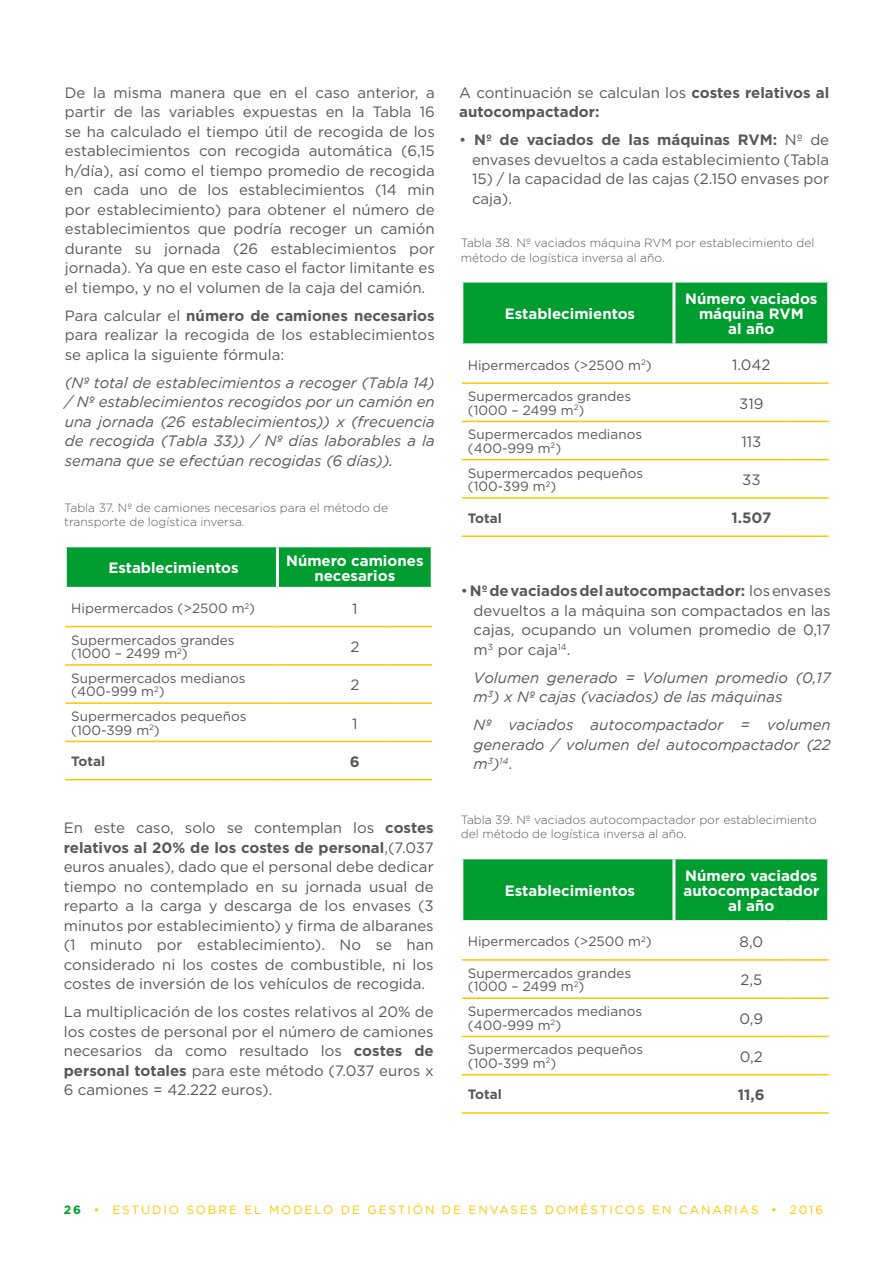
<style>
.page{position:relative;width:893px;height:1263px;background:#fff}
.page>*{position:absolute;margin:0;border:0;box-sizing:border-box;transform-origin:0 0}
.t1{font:15px/19.5px "Gotham";color:#58585a;text-align:justify}
.t2{font:italic 15px/19.5px "Gotham";color:#58585a}
.t3{font:700 15px/15px "Gotham";color:#fff;text-align:center}
.t4{font:700 15px/19.5px "Gotham";color:#58585a}
.t5{font:13.5px/13.5px "Gotham";color:#58585a}
.t6{font:700 13.5px "Gotham";color:#58585a}
.t7{font:300 12px/14.4px "Gotham";color:#58585a}
.t8{font:12px "Gotham";letter-spacing:.155em;color:#fdc600}
.t9{font:italic 8.7px "Gotham";color:#58585a}
.s1{font-weight:700}
.s2{font-weight:400}
.s3{font-size:15px}
.s4{font-style:normal;font-size:15px}
.s5{font-weight:700;color:#009d30}
</style>
<div class="page">
<div style="left:67px;top:547px;width:364px;height:40px;background:#009d30"></div>
<hr style="left:65px;top:626px;width:212px;height:1px;background:#fdc600">
<hr style="left:277px;top:626px;width:114px;height:1px;background:#fdc600">
<hr style="left:391px;top:626px;width:41px;height:1px;background:#fdc600">
<hr style="left:65px;top:664px;width:212px;height:2px;background:#fdc600">
<hr style="left:277px;top:664px;width:114px;height:2px;background:#fdc600">
<hr style="left:391px;top:664px;width:41px;height:2px;background:#fdc600">
<hr style="left:65px;top:702px;width:212px;height:2px;background:#fdc600">
<hr style="left:277px;top:702px;width:114px;height:2px;background:#fdc600">
<hr style="left:391px;top:702px;width:41px;height:2px;background:#fdc600">
<hr style="left:65px;top:741px;width:212px;height:1px;background:#fdc600">
<hr style="left:277px;top:741px;width:114px;height:1px;background:#fdc600">
<hr style="left:391px;top:741px;width:41px;height:1px;background:#fdc600">
<hr style="left:65px;top:779px;width:212px;height:1px;background:#fdc600">
<hr style="left:277px;top:779px;width:114px;height:1px;background:#fdc600">
<hr style="left:391px;top:779px;width:41px;height:1px;background:#fdc600">
<hr style="left:276px;top:547px;width:3px;height:40px;background:#fff">
<div style="left:463px;top:283px;width:364px;height:60px;background:#009d30"></div>
<hr style="left:462px;top:382px;width:212px;height:2px;background:#fdc600">
<hr style="left:674px;top:382px;width:114px;height:2px;background:#fdc600">
<hr style="left:788px;top:382px;width:41px;height:2px;background:#fdc600">
<hr style="left:462px;top:421px;width:212px;height:1px;background:#fdc600">
<hr style="left:674px;top:421px;width:114px;height:1px;background:#fdc600">
<hr style="left:788px;top:421px;width:41px;height:1px;background:#fdc600">
<hr style="left:462px;top:459px;width:212px;height:1px;background:#fdc600">
<hr style="left:674px;top:459px;width:114px;height:1px;background:#fdc600">
<hr style="left:788px;top:459px;width:41px;height:1px;background:#fdc600">
<hr style="left:462px;top:497px;width:212px;height:2px;background:#fdc600">
<hr style="left:674px;top:497px;width:114px;height:2px;background:#fdc600">
<hr style="left:788px;top:497px;width:41px;height:2px;background:#fdc600">
<hr style="left:462px;top:535px;width:212px;height:2px;background:#fdc600">
<hr style="left:674px;top:535px;width:114px;height:2px;background:#fdc600">
<hr style="left:788px;top:535px;width:41px;height:2px;background:#fdc600">
<hr style="left:672px;top:283px;width:3px;height:60px;background:#fff">
<div style="left:463px;top:859px;width:364px;height:61px;background:#009d30"></div>
<hr style="left:462px;top:959px;width:212px;height:2px;background:#fdc600">
<hr style="left:674px;top:959px;width:114px;height:2px;background:#fdc600">
<hr style="left:788px;top:959px;width:41px;height:2px;background:#fdc600">
<hr style="left:462px;top:997px;width:212px;height:2px;background:#fdc600">
<hr style="left:674px;top:997px;width:114px;height:2px;background:#fdc600">
<hr style="left:788px;top:997px;width:41px;height:2px;background:#fdc600">
<hr style="left:462px;top:1036px;width:212px;height:1px;background:#fdc600">
<hr style="left:674px;top:1036px;width:114px;height:1px;background:#fdc600">
<hr style="left:788px;top:1036px;width:41px;height:1px;background:#fdc600">
<hr style="left:462px;top:1074px;width:212px;height:1px;background:#fdc600">
<hr style="left:674px;top:1074px;width:114px;height:1px;background:#fdc600">
<hr style="left:788px;top:1074px;width:41px;height:1px;background:#fdc600">
<hr style="left:462px;top:1112px;width:212px;height:2px;background:#fdc600">
<hr style="left:674px;top:1112px;width:114px;height:2px;background:#fdc600">
<hr style="left:788px;top:1112px;width:41px;height:2px;background:#fdc600">
<hr style="left:672px;top:859px;width:3px;height:61px;background:#fff">
<p class="t1" style="left:65px;top:82px;width:371px">De la misma manera que en el caso anterior, a partir de las variables expuestas en la Tabla 16 se ha calculado el tiempo útil de recogida de los establecimientos con recogida automática (6,15 h/día), así como el tiempo promedio de recogida en cada uno de los establecimientos (14 min por establecimiento) para obtener el número de establecimientos que podría recoger un camión durante su jornada (26 establecimientos por jornada). Ya que en este caso el factor limitante es el tiempo, y no el volumen de la caja del camión.</p>
<p class="t1" style="left:65px;top:305px;width:371px">Para calcular el <span class="s1">número de camiones necesarios </span>para realizar la recogida de los establecimientos se aplica la siguiente fórmula:</p>
<p class="t2" style="left:65px;top:373px;width:371px;text-align:justify">(Nº total de establecimientos a recoger (Tabla 14) / Nº establecimientos recogidos por un camión en una jornada (26 establecimientos)) x (frecuencia de recogida (Tabla 33)) / Nº días laborables a la semana que se efectúan recogidas (6 días)).</p>
<p class="t7" style="left:64px;top:500px;width:325px">Tabla 37. Nº de camiones necesarios para el método de transporte de logística inversa.</p>
<p class="t3" style="left:108px;top:560px;width:132px">Establecimientos</p>
<p class="t3" style="left:286px;top:553px;width:139px">N úmero camiones necesarios</p>
<p class="t5" style="left:71px;top:601px;width:185px">Hipermercados (&gt;2500 m<sup>2</sup>)</p>
<p class="t1" style="left:352px;top:598px;width:7px">1</p>
<p class="t5" style="left:71px;top:633px;width:165px">Supermercados grandes (1000 – 2499 m<sup>2</sup>)</p>
<p class="t1" style="left:350px;top:637px;width:10px">2</p>
<p class="t5" style="left:71px;top:671px;width:176px">Supermercados medianos (400-999 m<sup>2</sup>)</p>
<p class="t1" style="left:350px;top:675px;width:10px">2</p>
<p class="t5" style="left:71px;top:709px;width:177px">Supermercados pequeños (100-399 m<sup>2</sup>)</p>
<p class="t1" style="left:352px;top:713px;width:7px">1</p>
<p class="t6" style="left:71px;top:753px;width:35px">Total</p>
<p class="t4" style="left:350px;top:751px;width:11px">6</p>
<p class="t1" style="left:64px;top:818px;width:371px">En este caso, solo se contemplan los <span class="s1">costes relativos al 20% de los costes de personal</span>,(7.037 euros anuales), dado que el personal debe dedicar tiempo no contemplado en su jornada usual de reparto a la carga y descarga de los envases (3 minutos por establecimiento) y firma de albaranes (1 minuto por establecimiento). No se han considerado ni los costes de combustible, ni los costes de inversión de los vehículos de recogida.</p>
<p class="t1" style="left:64px;top:1002px;width:371px">La multiplicación de los costes relativos al 20% de los costes de personal por el número de camiones necesarios da como resultado los <span class="s1">costes de personal totales</span> para este método (7.037 euros x 6 camiones = 42.222 euros).</p>
<p class="t4" style="left:459px;top:82px;width:371px"><span class="s2">A continuación se calculan los</span> costes relativos al autocompactador:</p>
<p class="t4" style="left:459px;top:130px;width:291px"><span class="s2">•</span> Nº de vaciados de las máquinas RVM</p>
<p class="t1" style="left:472px;top:130px;width:359px;text-align:right"><span class="s1">:</span> Nº de<br>envases devueltos a cada establecimiento (Tabla</p>
<p class="t1" style="left:472px;top:169px;width:359px">15) / la capacidad de las cajas (2.150 envases por caja).</p>
<p class="t7" style="left:461px;top:235px;width:355px">Tabla 38. Nº vaciados máquina RVM por establecimiento del método de logística inversa al año.</p>
<p class="t3" style="left:505px;top:306px;width:132px">Establecimientos</p>
<p class="t3" style="left:685px;top:291px;width:134px">N úmero vaciados</p>
<p class="t3" style="left:699px;top:306px;width:82px">máquina RVM</p>
<p class="t3" style="left:728px;top:321px;width:48px">al año</p>
<p class="t5" style="left:468px;top:358px;width:185px">Hipermercados (&gt;2500 m<sup>2</sup>)</p>
<p class="t1" style="left:732px;top:355px;width:40px">1.042</p>
<p class="t5" style="left:468px;top:389px;width:165px">Supermercados grandes (1000 – 2499 m<sup>2</sup>)</p>
<p class="t1" style="left:739px;top:393px;width:26px">319</p>
<p class="t5" style="left:468px;top:428px;width:176px">Supermercados medianos (400-999 m<sup>2</sup>)</p>
<p class="t1" style="left:741px;top:431px;width:21px">113</p>
<p class="t5" style="left:468px;top:466px;width:177px">Supermercados pequeños (100-399 m<sup>2</sup>)</p>
<p class="t1" style="left:742px;top:470px;width:20px">33</p>
<p class="t6" style="left:468px;top:510px;width:35px">Total</p>
<p class="t4" style="left:731px;top:508px;width:41px">1.507</p>
<p class="t1" style="left:474px;top:581px;width:359px;text-indent:-13px">• <span class="s1">Nº de vaciados del autocompactador:</span> los envases devueltos a la máquina son compactados en las cajas, ocupando un volumen promedio de 0,17 m<sup>3</sup> por caja<sup>14</sup>.</p>
<p class="t2" style="left:474px;top:668px;width:359px">Volumen generado = Volumen promedio (0,17 m<sup>3</sup>) x Nº cajas (vaciados) de las máquinas</p>
<p class="t2" style="left:474px;top:715px;width:359px">Nº vaciados autocompactador = volumen generado / volumen del autocompactador (22</p>
<p class="t9" style="left:474px;top:756px;width:40px"><span class="s3">m</span>3<span class="s3">)</span>14<span class="s4">.</span></p>
<p class="t7" style="left:461px;top:812px;width:357px">Tabla 39. Nº vaciados autocompactador por establecimiento del método de logística inversa al año.</p>
<p class="t3" style="left:505px;top:883px;width:132px">Establecimientos</p>
<p class="t3" style="left:683px;top:868px;width:137px">N úmero vaciados autocompactador al año</p>
<p class="t5" style="left:468px;top:935px;width:185px">Hipermercados (&gt;2500 m<sup>2</sup>)</p>
<p class="t1" style="left:740px;top:932px;width:25px">8,0</p>
<p class="t5" style="left:468px;top:966px;width:165px">Supermercados grandes (1000 – 2499 m<sup>2</sup>)</p>
<p class="t1" style="left:740px;top:970px;width:23px">2,5</p>
<p class="t5" style="left:468px;top:1004px;width:176px">Supermercados medianos (400-999 m<sup>2</sup>)</p>
<p class="t1" style="left:739px;top:1008px;width:25px">0,9</p>
<p class="t5" style="left:468px;top:1043px;width:177px">Supermercados pequeños (100-399 m<sup>2</sup>)</p>
<p class="t1" style="left:740px;top:1046px;width:25px">0,2</p>
<p class="t6" style="left:468px;top:1087px;width:35px">Total</p>
<p class="t4" style="left:738px;top:1084px;width:28px">11,6</p>
<p class="t8" style="left:64px;top:1203px;width:165px"><span class="s5">26</span> • Est udio s obre</p>
<p class="t8" style="left:244px;top:1203px;width:9px">el</p>
<p class="t8" style="left:269px;top:1203px;width:109px">modelo de gest</p>
<p class="t8" style="left:408px;top:1203px;width:102px">ión de envases</p>
<p class="t8" style="left:545px;top:1203px;width:205px">dom ésticos en Canar ias</p>
<p class="t8" style="left:771px;top:1203px;width:53px">• 2016</p>
</div>
